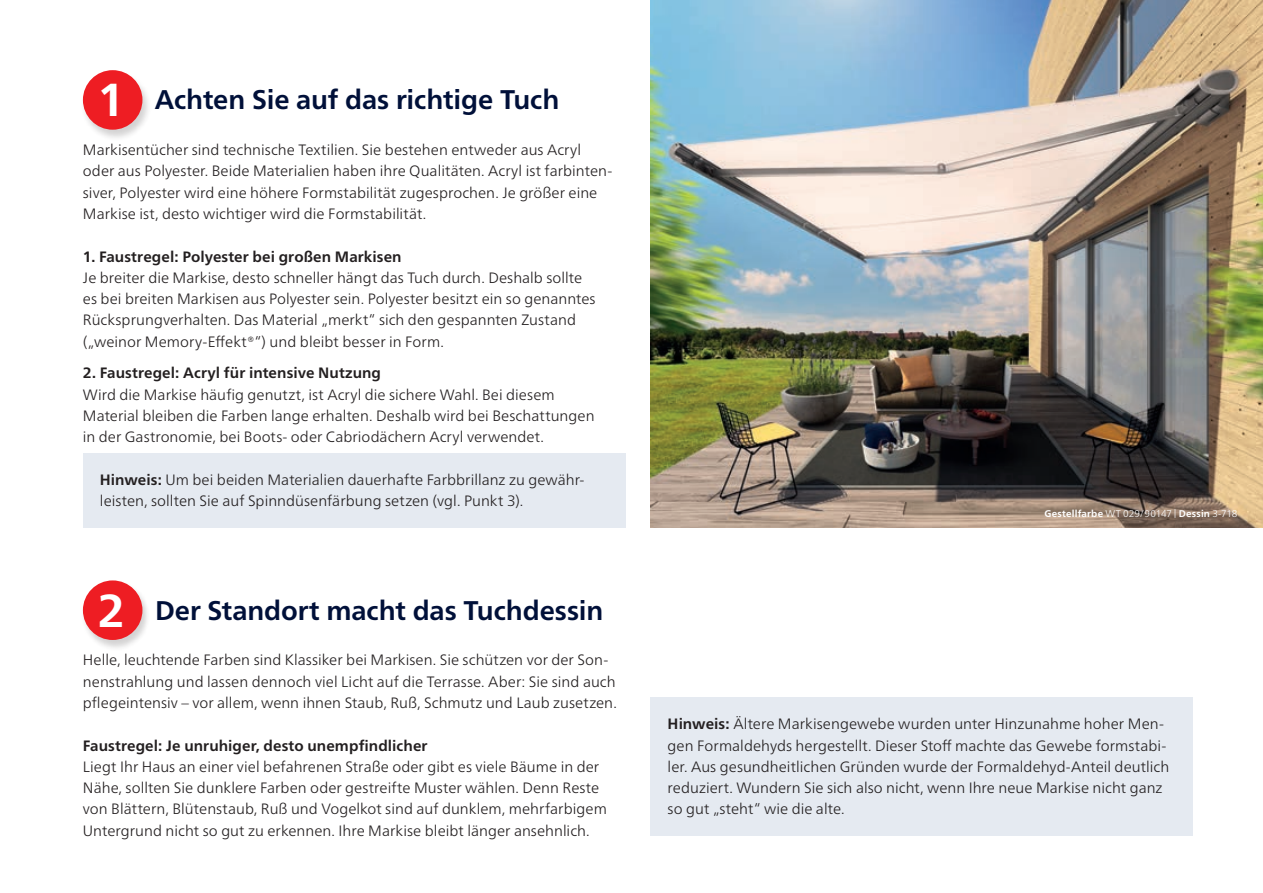
<style>
.page{position:relative;width:1263px;height:893px;background:#fff}
.page>*{position:absolute;margin:0;border:0;box-sizing:border-box;transform-origin:0 0}
.t1{font:700 46.2px "Frutiger Neue LTW1 G";color:#fff}
._01_Headline{font:700 27px "Frutiger Neue LTW1 G";letter-spacing:-.005em;color:#001039}
._03_Copy_Rlight_10_5{font:300 15px/21.3px "Frutiger Neue LTW1 G";letter-spacing:.005em;color:#231f20}
._03_Copy_Rlight_10_5-2{font:700 15px "Frutiger Neue LTW1 G";letter-spacing:.005em;color:#231f20}
._08_Rlight_6_5_2_5mm{font:700 9.75px "Frutiger Neue LTW1 G";letter-spacing:.025em;color:#fff}
.s1{font-weight:700}
.s2{font-weight:300}
.s3{font-weight:300;font-size:8.7px}
</style>
<div class="page">
<div style="left:83px;top:453px;width:542px;height:74px;background:#e5eaf1"></div>
<img style="left:651px;top:0;width:612px;height:527px">
<div style="left:80px;top:70px;width:72px;height:72px;background:#231f20;opacity:.2"></div>
<div style="left:83px;top:70px;width:59px;height:60px;background:#ee1d23;border-radius:50%"></div>
<div style="left:81px;top:580px;width:70px;height:70px;background:#231f20;opacity:.2"></div>
<div style="left:83px;top:580px;width:59px;height:60px;background:#ee1d23;border-radius:50%"></div>
<div style="left:651px;top:697px;width:542px;height:139px;background:#e5eaf1"></div>
<p class="t1" style="left:98px;top:73px;width:29px">1</p>
<p class="_01_Headline" style="left:155px;top:84px;width:406px">Achten Sie auf das richtige Tuch</p>
<p class="_03_Copy_Rlight_10_5" style="left:83px;top:139px;width:530px">Markisentücher sind technische Textilien. Sie bestehen entweder aus Acryl oder aus Polyester. Beide Materialien haben ihre Qualitäten. Acryl ist farbinten&shy;siver, Polyester wird eine höhere Formstabilität zugesprochen. Je größer eine Markise ist, desto wichtiger wird die Formstabilität.</p>
<p class="_03_Copy_Rlight_10_5-2" style="left:83px;top:247px;width:320px">1. Faustregel: Polyester bei großen Markisen</p>
<p class="_03_Copy_Rlight_10_5" style="left:83px;top:267px;width:514px">Je breiter die Markise, desto schneller hängt das Tuch durch. Deshalb sollte es bei breiten Markisen aus Polyester sein. Polyester besitzt ein so genanntes Rücksprungverhalten. Das Material „merkt“ sich den gespannten Zustand („weinor Memory-Effekt®“) und bleibt besser in Form.</p>
<p class="_03_Copy_Rlight_10_5-2" style="left:83px;top:364px;width:300px">2. Faustregel: Acryl für intensive Nutzung</p>
<p class="_03_Copy_Rlight_10_5" style="left:83px;top:384px;width:513px">Wird die Markise häufig genutzt, ist Acryl die sichere Wahl. Bei diesem<br>Material bleiben die Farben lange erhalten. Deshalb wird bei Beschattungen in der Gastronomie, bei Boots- oder Cabriodächern Acryl verwendet.</p>
<p class="_03_Copy_Rlight_10_5" style="left:100px;top:469px;width:486px"><span class="s1">Hinweis:</span> Um bei beiden Materialien dauerhafte Farbbrillanz zu gewähr&shy;leisten, sollten Sie auf Spinndüsenfärbung setzen (vgl. Punkt 3).</p>
<p class="t1" style="left:98px;top:583px;width:29px">2</p>
<p class="_01_Headline" style="left:155px;top:594px;width:450px">Der Standort macht das Tuchdessin</p>
<p class="_03_Copy_Rlight_10_5" style="left:83px;top:649px;width:535px">Helle, leuchtende Farben sind Klassiker bei Markisen. Sie schützen vor der Son&shy;nenstrahlung und lassen dennoch viel Licht auf die Terrasse. Aber: Sie sind auch pflegeintensiv – vor allem, wenn ihnen Staub, Ruß, Schmutz und Laub zusetzen.</p>
<p class="_03_Copy_Rlight_10_5-2" style="left:83px;top:736px;width:346px">Faustregel: Je unruhiger, desto unempfindlicher</p>
<p class="_03_Copy_Rlight_10_5" style="left:83px;top:756px;width:525px">Liegt Ihr Haus an einer viel befahrenen Straße oder gibt es viele Bäume in der Nähe, sollten Sie dunklere Farben oder gestreifte Muster wählen. Denn Reste von Blättern, Blütenstaub, Ruß und Vogelkot sind auf dunklem, mehrfarbigem Untergrund nicht so gut zu erkennen. Ihre Markise bleibt länger ansehnlich.</p>
<p class="_08_Rlight_6_5_2_5mm" style="left:1044px;top:507px;width:194px">Gestellfarbe <span class="s2">WT 029/90147</span> <span class="s3">|</span> Dessin <span class="s2">3-718</span></p>
<p class="_03_Copy_Rlight_10_5" style="left:668px;top:713px;width:503px"><span class="s1">Hinweis:</span> Ältere Markisengewebe wurden unter Hinzunahme hoher Men&shy;gen Formaldehyds hergestellt. Dieser Stoff machte das Gewebe formstabi&shy;ler. Aus gesundheitlichen Gründen wurde der Formaldehyd-Anteil deutlich reduziert. Wundern Sie sich also nicht, wenn Ihre neue Markise nicht ganz so gut „steht“ wie die alte.</p>
</div>
